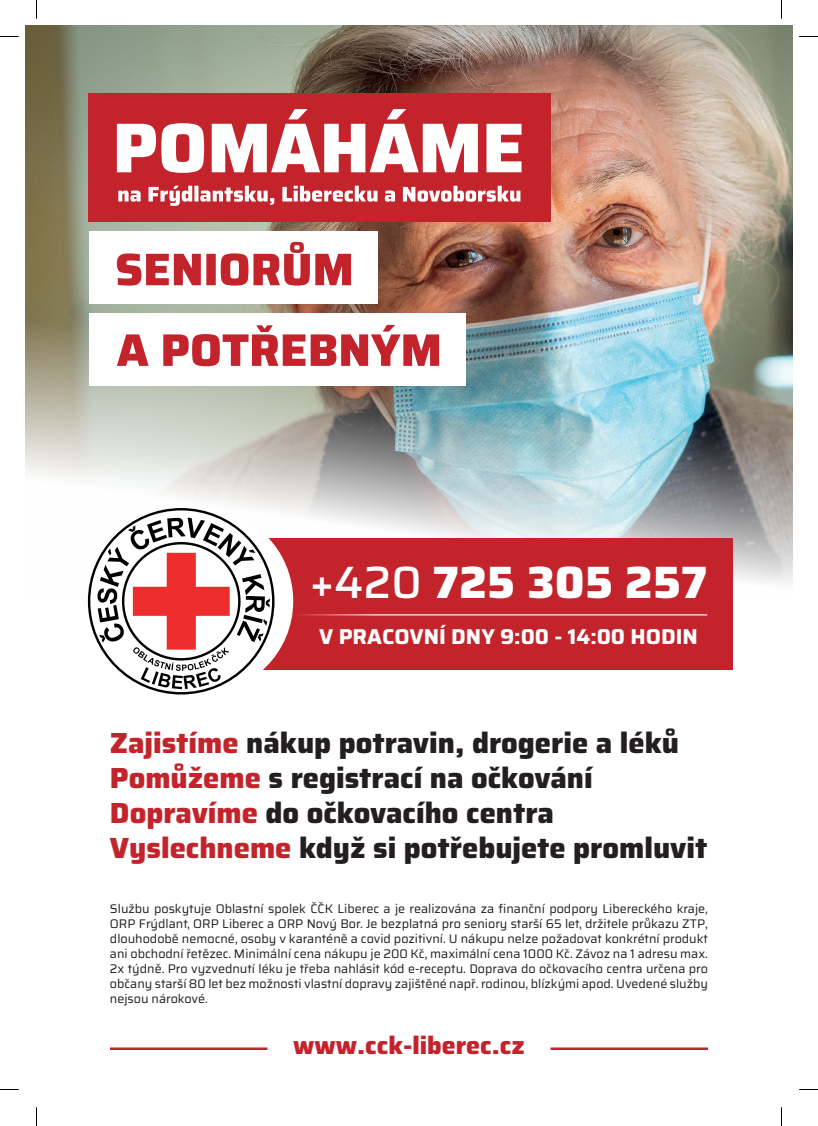
<style>
.page{position:relative;width:818px;height:1126px;background:#fff}
.page>*{position:absolute;margin:0;border:0;box-sizing:border-box;transform-origin:0 0}
.t1{font:800 45.38px "Saira";color:#fff}
.t2{font:800 29.12px/35px "Saira";color:#231f20}
.t3{font:800 25px "Saira";color:#c3242c}
.t4{font:700 21.5px "Saira";color:#fff}
.t5{font:12.5px/15px "Saira";color:#231f20;text-align:justify}
.s1{font-weight:500}
.s2{color:#c3242c}
</style>
<div class="page">
<img style="left:26px;top:26px;width:765px;height:574px">
<div style="left:89px;top:231px;width:288px;height:72px;background:#fff"></div>
<svg style="left:117px;top:242px;width:234px;height:43px"></svg>
<div style="left:89px;top:313px;width:376px;height:72px;background:#fff"></div>
<svg style="left:117px;top:325px;width:322px;height:41px"></svg>
<div style="left:88px;top:93px;width:462px;height:128px;background:#c3242c"></div>
<svg style="left:117px;top:109px;width:404px;height:64px"></svg>
<div style="left:247px;top:538px;width:484px;height:131px;background:#c3242c"></div>
<hr style="left:273px;top:614px;width:433px;height:1px;background:#fff">
<div style="left:107px;top:508px;width:186px;height:186px;background:#fff;border-radius:50%"></div>
<svg style="left:88px;top:508px;width:186px;height:186px"></svg>
<hr style="left:110px;top:1047px;width:157px;height:2px;background:#c3242c">
<hr style="left:550px;top:1047px;width:157px;height:2px;background:#c3242c">
<svg style="left:118px;top:186px;width:402px;height:20px"></svg>
<svg style="left:0;top:36px;width:19px;height:1px"></svg>
<svg style="left:799px;top:36px;width:18px;height:1px"></svg>
<svg style="left:0;top:1089px;width:19px;height:1px"></svg>
<svg style="left:799px;top:1089px;width:18px;height:1px"></svg>
<svg style="left:36px;top:0;width:1px;height:19px"></svg>
<svg style="left:36px;top:1107px;width:1px;height:18px"></svg>
<h1 class="t1" style="left:309px;top:546px;width:399px"><span class="s1">+420</span> 725 305 257</h1>
<h3 class="t4" style="left:319px;top:620px;width:380px">V PRACOVNÍ DNY 9:00 - 14:00 HODIN</h3>
<h2 class="t2" style="left:110px;top:724px;width:598px"><span class="s2">Zajistíme</span> nákup potravin, drogerie a léků <span class="s2">Pomůžeme</span> s registrací na očkování <span class="s2">Dopravíme</span> do očkovacího centra <span class="s2">Vyslechneme</span> když si potřebujete promluvit</h2>
<p class="t5" style="left:110px;top:900px;width:599px">Službu poskytuje Oblastní spolek ČČK Liberec a je realizována za finanční podpory Libereckého kraje, ORP Frýdlant, ORP Liberec a ORP Nový Bor. Je bezplatná pro seniory starší 65 let, držitele průkazu ZTP, dlouhodobě nemocné, osoby v karanténě a covid pozitivní. U nákupu nelze požadovat konkrétní produkt ani obchodní řetězec. Minimální cena nákupu je 200 Kč, maximální cena 1000 Kč. Závoz na 1 adresu max.<br>2x týdně. Pro vyzvednutí léku je třeba nahlásit kód e-receptu. Doprava do očkovacího centra určena pro občany starší 80 let bez možnosti vlastní dopravy zajištěné např. rodinou, blízkými apod. Uvedené služby nejsou nárokové.</p>
<h3 class="t3" style="left:293px;top:1025px;width:233px">www.cck-liberec.cz</h3>
</div>
